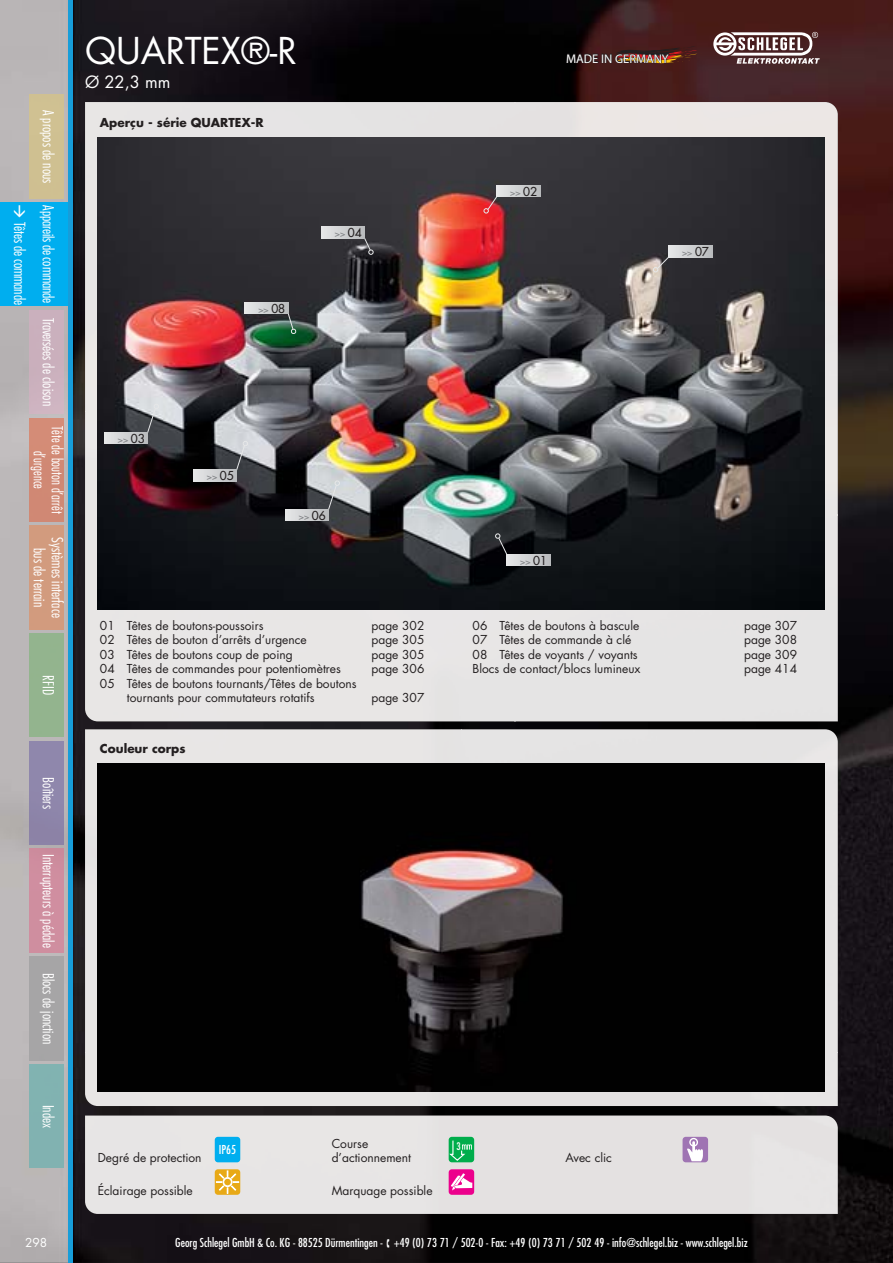
<style>
.page{position:relative;width:893px;height:1263px;background:#fff}
.page>*{position:absolute;margin:0;border:0;box-sizing:border-box;transform-origin:0 0}
.t1{font:36px "Futura Std";color:#fff}
.t2{font:16.5px "Futura Std";color:#fff}
.t3{font:300 condensed 15px/28.8px "Futura Std";color:#fff;text-align:right}
.t4{font:300 condensed 15px/18px "Futura Std";color:#fff;text-align:center;scale:.92 1}
.t5{font:12.6px "Myriad Pro";color:#fff}
.t6{font:12px/14.4px "Futura Std";color:#231f20}
.t7{font:condensed 12px "Futura Std";color:#fff}
.t8{font:700 12px "Futura Std";color:#231f20}
.t9{font:12px "Futura Std";color:#fff}
.t10{font:condensed 10.2px "Futura Std";color:#fff}
.t11{font:500 9px "Futura Std";color:#808285}
.s1{font-size:12px;color:#231f20}
</style>
<div class="page">
<img style="left:0;top:0;width:893px;height:1263px">
<svg style="left:713px;top:32px;width:107px;height:32px"></svg>
<svg style="left:566px;top:46px;width:136px;height:21px;background:#431f19"></svg>
<div style="left:0;top:202px;width:68px;height:104px;background:#00aeef"></div>
<div style="left:30px;top:957px;width:34px;height:103px;background:#a6a5a6"></div>
<div style="left:30px;top:741px;width:34px;height:104px;background:#8f87ac"></div>
<div style="left:30px;top:1064px;width:34px;height:104px;background:#81b2b1"></div>
<div style="left:30px;top:526px;width:34px;height:103px;background:#d29b7e"></div>
<div style="left:30px;top:310px;width:34px;height:104px;background:#cab0bd"></div>
<div style="left:30px;top:849px;width:34px;height:103px;background:#cf8e9f"></div>
<div style="left:30px;top:418px;width:34px;height:104px;background:#d08974"></div>
<hr style="left:68px;top:0;width:4px;height:1263px;background:#179dd9">
<div style="left:30px;top:95px;width:34px;height:103px;background:#cfc091"></div>
<div style="left:30px;top:634px;width:34px;height:103px;background:#93b48e"></div>
<div style="left:85px;top:102px;width:753px;height:619px;background:#e7e5e5"></div>
<img style="left:98px;top:138px;width:726px;height:472px">
<svg style="left:507px;top:554px;width:43px;height:12px"></svg>
<svg style="left:495px;top:533px;width:13px;height:23px"></svg>
<svg style="left:484px;top:194px;width:15px;height:19px"></svg>
<svg style="left:327px;top:481px;width:13px;height:30px"></svg>
<svg style="left:668px;top:246px;width:44px;height:11px"></svg>
<svg style="left:653px;top:255px;width:17px;height:17px"></svg>
<svg style="left:285px;top:509px;width:44px;height:12px"></svg>
<svg style="left:235px;top:441px;width:13px;height:31px"></svg>
<svg style="left:193px;top:470px;width:44px;height:11px"></svg>
<svg style="left:146px;top:404px;width:13px;height:31px"></svg>
<svg style="left:104px;top:432px;width:44px;height:12px"></svg>
<svg style="left:497px;top:185px;width:43px;height:12px"></svg>
<svg style="left:287px;top:312px;width:9px;height:23px"></svg>
<svg style="left:245px;top:302px;width:43px;height:12px"></svg>
<svg style="left:363px;top:236px;width:10px;height:19px"></svg>
<svg style="left:321px;top:227px;width:44px;height:11px"></svg>
<div style="left:85px;top:729px;width:753px;height:377px;background:#e7e5e5"></div>
<img style="left:98px;top:763px;width:726px;height:328px">
<div style="left:85px;top:1116px;width:753px;height:98px;background:#e7e5e5"></div>
<div style="left:215px;top:1137px;width:25px;height:25px;background:#00aeef;border-radius:3px"></div>
<div style="left:449px;top:1137px;width:25px;height:25px;background:#00ad4b;border-radius:3px"></div>
<svg style="left:448px;top:1140px;width:24px;height:22px"></svg>
<div style="left:682px;top:1137px;width:26px;height:25px;background:#9f74b3;border-radius:3px"></div>
<svg style="left:687px;top:1139px;width:16px;height:22px"></svg>
<div style="left:215px;top:1169px;width:25px;height:26px;background:#e8a917;border-radius:3px"></div>
<svg style="left:216px;top:1171px;width:23px;height:22px"></svg>
<div style="left:449px;top:1169px;width:25px;height:26px;background:#ec008c;border-radius:3px"></div>
<svg style="left:451px;top:1173px;width:21px;height:18px"></svg>
<p class="t3" style="left:62px;top:110px;width:75px;rotate:90deg">A propos de nous</p>
<p class="t3" style="left:62px;top:205px;width:101px;rotate:90deg">Appareils de commande<br>Têtes de commande</p>
<p class="t3" style="left:62px;top:318px;width:89px;rotate:90deg">Traversées de cloison</p>
<p class="t4" style="left:66px;top:426px;width:97px;rotate:90deg">Tête de bouton d’arrêt d’urgence</p>
<p class="t3" style="left:66px;top:537px;width:82px;line-height:18px;text-align:center;rotate:90deg">Systèmes interface bus de terrain</p>
<p class="t3" style="left:62px;top:675px;width:21px;rotate:90deg">RFID</p>
<p class="t3" style="left:62px;top:777px;width:33px;rotate:90deg">Boîtiers</p>
<p class="t3" style="left:62px;top:854px;width:95px;rotate:90deg">Interrupteurs à pédale</p>
<p class="t3" style="left:62px;top:973px;width:73px;rotate:90deg">Blocs de jonction</p>
<h1 class="t1" style="left:85px;top:34px;width:213px">QUARTEX®-R</h1>
<h2 class="t2" style="left:85px;top:74px;width:87px">Ø 22,3 mm</h2>
<p class="t8" style="left:100px;top:117px;width:165px">Aperçu - série QUARTEX-R</p>
<p class="t11" style="left:258px;top:305px;width:28px">&gt;&gt; <span class="s1">08</span></p>
<p class="t11" style="left:335px;top:229px;width:28px">&gt;&gt; <span class="s1">04</span></p>
<p class="t11" style="left:118px;top:435px;width:28px">&gt;&gt; <span class="s1">03</span></p>
<p class="t11" style="left:207px;top:473px;width:28px">&gt;&gt; <span class="s1">05</span></p>
<p class="t11" style="left:299px;top:512px;width:28px">&gt;&gt; <span class="s1">06</span></p>
<p class="t6" style="left:100px;top:619px;width:165px">01 Têtes de boutons-poussoirs</p>
<p class="t6" style="left:371px;top:619px;width:54px">page 302</p>
<p class="t6" style="left:100px;top:634px;width:208px">02 Têtes de bouton d’arrêts d’urgence</p>
<p class="t6" style="left:371px;top:634px;width:54px">page 305</p>
<p class="t6" style="left:100px;top:648px;width:194px">03 Têtes de boutons coup de poing</p>
<p class="t6" style="left:371px;top:648px;width:54px">page 305</p>
<p class="t6" style="left:100px;top:662px;width:242px">04 Têtes de commandes pour potentiomètres</p>
<p class="t6" style="left:371px;top:662px;width:54px">page 306</p>
<p class="t6" style="left:127px;top:677px;width:231px;text-indent:-27px">05 Têtes de boutons tournants/Têtes de boutons tournants pour commutateurs rotatifs</p>
<p class="t6" style="left:371px;top:691px;width:54px">page 307</p>
<p class="t8" style="left:100px;top:743px;width:87px">Couleur corps</p>
<p class="t5" style="left:566px;top:54px;width:104px">MADE IN GERMANY</p>
<p class="t11" style="left:510px;top:188px;width:28px">&gt;&gt; <span class="s1">02</span></p>
<p class="t11" style="left:682px;top:249px;width:28px">&gt;&gt; <span class="s1">07</span></p>
<p class="t11" style="left:520px;top:557px;width:28px">&gt;&gt; <span class="s1">01</span></p>
<p class="t6" style="left:473px;top:619px;width:168px">06 Têtes de boutons à bascule</p>
<p class="t6" style="left:744px;top:619px;width:54px">page 307</p>
<p class="t6" style="left:473px;top:634px;width:160px">07 Têtes de commande à clé</p>
<p class="t6" style="left:744px;top:634px;width:54px">page 308</p>
<p class="t6" style="left:473px;top:648px;width:167px">08 Têtes de voyants / voyants</p>
<p class="t6" style="left:744px;top:648px;width:54px">page 309</p>
<p class="t6" style="left:473px;top:662px;width:169px">Blocs de contact/blocs lumineux</p>
<p class="t6" style="left:744px;top:662px;width:54px">page 414</p>
<p class="t3" style="left:62px;top:1105px;width:25px;rotate:90deg">Index</p>
<p class="t6" style="left:98px;top:1151px;width:105px">Degré de protection</p>
<p class="t7" style="left:219px;top:1144px;width:19px">IP65</p>
<p class="t6" style="left:332px;top:1137px;width:81px">Course d’actionnement</p>
<p class="t10" style="left:456px;top:1141px;width:6px">3</p>
<p class="t6" style="left:98px;top:1184px;width:97px">Éclairage possible</p>
<p class="t6" style="left:332px;top:1184px;width:102px">Marquage possible</p>
<p class="t6" style="left:566px;top:1151px;width:48px">Avec clic</p>
<p class="t9" style="left:25px;top:1237px;width:24px">298</p>
<p class="t7" style="left:175px;top:1237px;width:574px">Georg Schlegel GmbH &amp; Co. KG - 88525 Dürmentingen - ▪ +49 (0) 73 71 / 502-0 - Fax: +49 (0) 73 71 / 502 49 - info@schlegel.biz - www.schlegel.biz</p>
</div>
